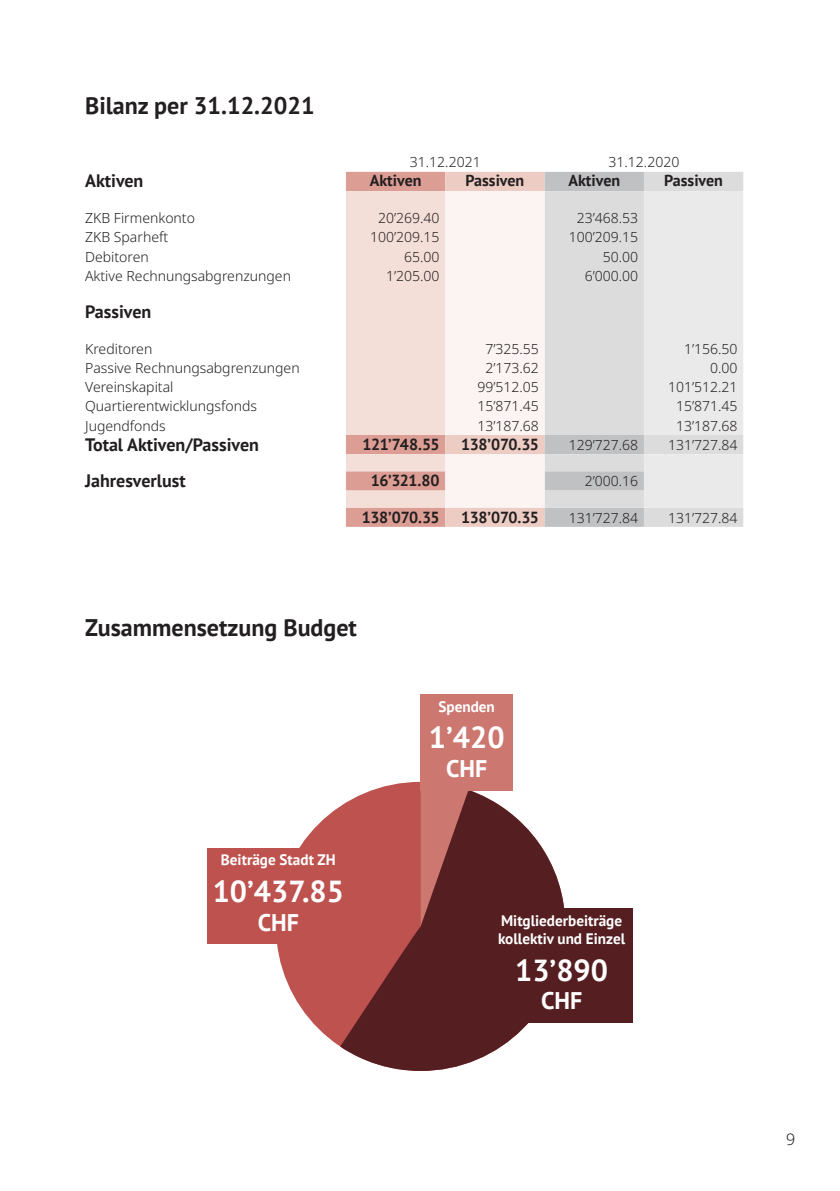
<style>
.page{position:relative;width:840px;height:1191px;background:#fff}
.page>*{position:absolute;margin:0;border:0;box-sizing:border-box;transform-origin:0 0}
.t1{font:700 30.4px "PT Sans";color:#fff}
.t2{font:700 24px "PT Sans";color:#231f20}
.t3{font:700 24px "PT Sans";color:#fff}
.t4{font:700 18px "PT Sans";color:#231f20}
.t5{font:700 16px "PT Sans";letter-spacing:-.005em;color:#231f20}
.t6{font:300 16px "Noto Sans";color:#231f20}
.t7{font:700 15.2px/18.2px "PT Sans";color:#fff}
.t8{font:300 14px "Noto Sans";color:#231f20}
</style>
<div class="page">
<svg style="left:346px;top:172px;width:396px;height:355px"></svg>
<div style="left:276px;top:782px;width:289px;height:289px;background:#bd524f;border-radius:50%"></div>
<svg style="left:340px;top:790px;width:225px;height:281px;fill:#551f22"></svg>
<div style="left:490px;top:908px;width:142px;height:115px;background:#551f22"></div>
<div style="left:207px;top:848px;width:142px;height:96px;background:#bd524f"></div>
<div style="left:420px;top:694px;width:92px;height:96px;background:#cc776f"></div>
<h2 class="t2" style="left:85px;top:90px;width:231px">Bilanz per 31.12.2021</h2>
<p class="t8" style="left:409px;top:152px;width:72px">31.12.2021</p>
<p class="t8" style="left:608px;top:152px;width:72px">31.12.2020</p>
<p class="t4" style="left:85px;top:169px;width:60px">Aktiven</p>
<p class="t5" style="left:369px;top:170px;width:53px">Aktiven</p>
<p class="t5" style="left:465px;top:170px;width:60px">Passiven</p>
<p class="t5" style="left:568px;top:170px;width:53px">Aktiven</p>
<p class="t5" style="left:663px;top:170px;width:60px">Passiven</p>
<p class="t8" style="left:85px;top:208px;width:111px">ZKB Firmenkonto</p>
<p class="t8" style="left:378px;top:208px;width:63px">20’269.40</p>
<p class="t8" style="left:576px;top:208px;width:63px">23’468.53</p>
<p class="t8" style="left:85px;top:227px;width:84px">ZKB Sparheft</p>
<p class="t8" style="left:370px;top:227px;width:71px">100’209.15</p>
<p class="t8" style="left:568px;top:227px;width:71px">100’209.15</p>
<p class="t8" style="left:85px;top:247px;width:65px">Debitoren</p>
<p class="t8" style="left:404px;top:247px;width:37px">65.00</p>
<p class="t8" style="left:602px;top:247px;width:37px">50.00</p>
<p class="t8" style="left:85px;top:266px;width:207px">Aktive Rechnungsabgrenzungen</p>
<p class="t8" style="left:386px;top:266px;width:55px">1’205.00</p>
<p class="t8" style="left:584px;top:266px;width:55px">6’000.00</p>
<p class="t4" style="left:85px;top:299px;width:68px">Passiven</p>
<p class="t8" style="left:85px;top:339px;width:69px">Kreditoren</p>
<p class="t8" style="left:485px;top:339px;width:55px">7’325.55</p>
<p class="t8" style="left:683px;top:339px;width:55px">1’156.50</p>
<p class="t8" style="left:85px;top:358px;width:216px">Passive Rechnungsabgrenzungen</p>
<p class="t8" style="left:485px;top:358px;width:55px">2’173.62</p>
<p class="t8" style="left:709px;top:358px;width:29px">0.00</p>
<p class="t8" style="left:85px;top:377px;width:90px">Vereinskapital</p>
<p class="t8" style="left:477px;top:377px;width:63px">99’512.05</p>
<p class="t8" style="left:667px;top:377px;width:71px">101’512.21</p>
<p class="t8" style="left:85px;top:396px;width:173px">Quartierentwicklungsfonds</p>
<p class="t8" style="left:477px;top:396px;width:63px">15’871.45</p>
<p class="t8" style="left:675px;top:396px;width:63px">15’871.45</p>
<p class="t8" style="left:85px;top:416px;width:82px">Jugendfonds</p>
<p class="t8" style="left:477px;top:416px;width:63px">13’187.68</p>
<p class="t8" style="left:675px;top:416px;width:63px">13’187.68</p>
<p class="t4" style="left:85px;top:432px;width:175px">Total Aktiven/Passiven</p>
<p class="t5" style="left:362px;top:434px;width:78px">121’748.55</p>
<p class="t5" style="left:461px;top:434px;width:79px">138’070.35</p>
<p class="t8" style="left:568px;top:435px;width:71px">129’727.68</p>
<p class="t8" style="left:667px;top:435px;width:71px">131’727.84</p>
<p class="t4" style="left:85px;top:468px;width:102px">Jahresverlust</p>
<p class="t5" style="left:370px;top:470px;width:70px">16’321.80</p>
<p class="t8" style="left:584px;top:471px;width:55px">2’000.16</p>
<p class="t5" style="left:361px;top:506px;width:79px">138’070.35</p>
<p class="t5" style="left:461px;top:506px;width:79px">138’070.35</p>
<p class="t8" style="left:568px;top:507px;width:71px">131’727.84</p>
<p class="t8" style="left:667px;top:507px;width:71px">131’727.84</p>
<h2 class="t2" style="left:85px;top:611px;width:273px">Zusammensetzung Budget</h2>
<p class="t7" style="left:221px;top:850px;width:116px">Beiträge Stadt ZH</p>
<h1 class="t1" style="left:213px;top:871px;width:133px">10’437.85</h1>
<h2 class="t3" style="left:257px;top:906px;width:43px">CHF</h2>
<p class="t7" style="left:438px;top:697px;width:58px">Spenden</p>
<h1 class="t1" style="left:428px;top:717px;width:77px">1’420</h1>
<h2 class="t3" style="left:446px;top:752px;width:43px">CHF</h2>
<p class="t7" style="left:497px;top:911px;width:129px">Mitgliederbeiträge kollektiv und Einzel</p>
<h1 class="t1" style="left:515px;top:949px;width:94px">13’890</h1>
<h2 class="t3" style="left:540px;top:985px;width:43px">CHF</h2>
<p class="t6" style="left:785px;top:1128px;width:11px">9</p>
</div>
